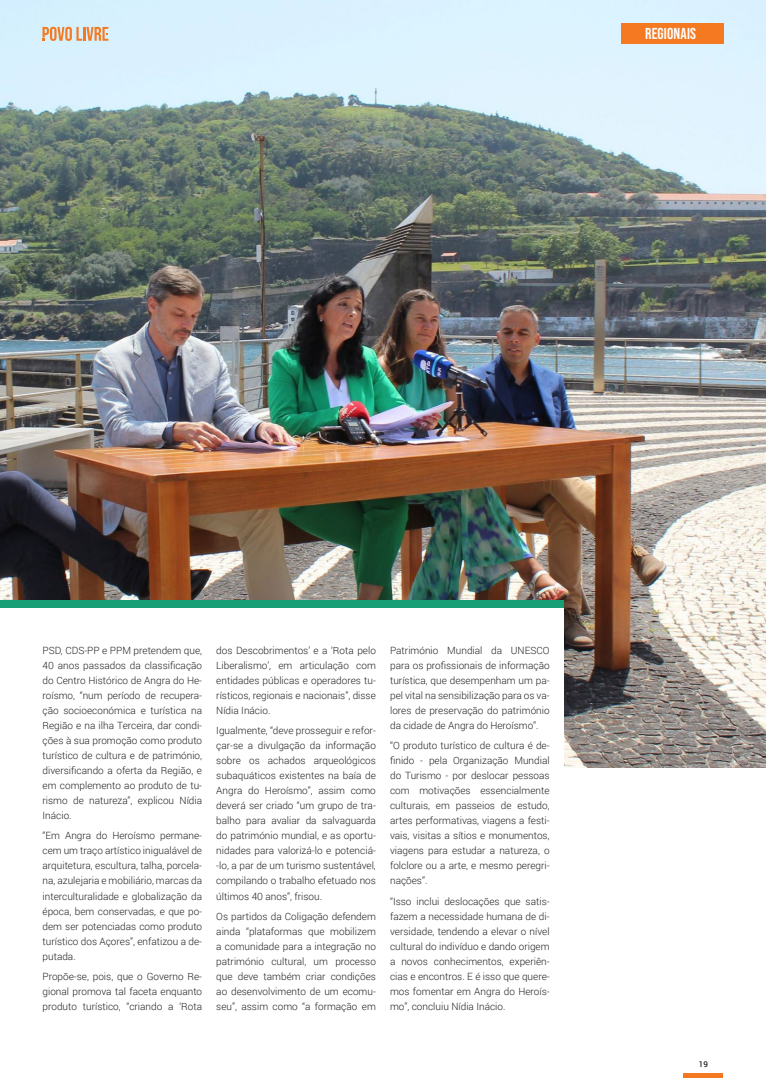
<style>
.page{position:relative;width:766px;height:1078px;background:#fff}
.page>*{position:absolute;margin:0;border:0;box-sizing:border-box;transform-origin:0 0}
.t1{font:700 15.8px "Bebas Neue Pro";letter-spacing:.01em;color:#fff}
.t2{font:300 10px/15px "Roboto";color:#231f20;text-align:justify}
.t3{font:500 8px "Roboto";color:#231f20}
</style>
<div class="page">
<hr style="left:683px;top:1073px;width:40px;height:4px;background:#f47921">
<img style="left:0;top:0;width:765px;height:767px">
<div style="left:0;top:607px;width:563px;height:427px;background:#fff"></div>
<div style="left:0;top:600px;width:563px;height:7px;background:#189f76"></div>
<svg style="left:43px;top:27px;width:65px;height:14px"></svg>
<div style="left:621px;top:24px;width:102px;height:20px;background:#f47921"></div>
<p class="t1" style="left:645px;top:25px;width:52px">REGIONAIS</p>
<p class="t2" style="left:43px;top:642px;width:161px">PSD, CDS-PP e PPM pretendem que, 40 anos passados da classificação do Centro Histórico de Angra do He&shy;roísmo, “num período de recupera&shy;ção socioeconómica e turística na Região e na ilha Terceira, dar condi&shy;ções à sua promoção como produto turístico de cultura e de património, diversificando a oferta da Região, e em complemento ao produto de tu&shy;rismo de natureza”, explicou Nídia Inácio.</p>
<p class="t2" style="left:43px;top:827px;width:161px">“Em Angra do Heroísmo permane&shy;cem um traço artístico inigualável de arquitetura, escultura, talha, porcela&shy;na, azulejaria e mobiliário, marcas da interculturalidade e globalização da época, bem conservadas, e que po&shy;dem ser potenciadas como produto turístico dos Açores”, enfatizou a de&shy;putada.</p>
<p class="t2" style="left:43px;top:968px;width:161px">Propõe-se, pois, que o Governo Re&shy;gional promova tal faceta enquanto produto turístico, “criando a ‘Rota</p>
<p class="t2" style="left:216px;top:642px;width:161px">dos Descobrimentos’ e a ‘Rota pelo Liberalismo’, em articulação com entidades públicas e operadores tu&shy;rísticos, regionais e nacionais”, disse Nídia Inácio.</p>
<p class="t2" style="left:216px;top:722px;width:161px">Igualmente, “deve prosseguir e refor&shy;çar-se a divulgação da informação sobre os achados arqueológicos subaquáticos existentes na baía de Angra do Heroísmo”, assim como deverá ser criado “um grupo de tra&shy;balho para avaliar da salvaguarda do património mundial, e as oportu&shy;nidades para valorizá-lo e potenciá--lo, a par de um turismo sustentável, compilando o trabalho efetuado nos últimos 40 anos”, frisou.</p>
<p class="t2" style="left:216px;top:908px;width:161px">Os partidos da Coligação defendem ainda “plataformas que mobilizem a comunidade para a integração no património cultural, um processo que deve também criar condições ao desenvolvimento de um ecomu&shy;seu”, assim como “a formação em</p>
<p class="t2" style="left:390px;top:642px;width:161px">Património Mundial da UNESCO para os profissionais de informação turística, que desempenham um pa&shy;pel vital na sensibilização para os va&shy;lores de preservação do património da cidade de Angra do Heroísmo”.</p>
<p class="t2" style="left:390px;top:737px;width:161px">“O produto turístico de cultura é de&shy;finido - pela Organização Mundial do Turismo - por deslocar pessoas com motivações essencialmente culturais, em passeios de estudo, artes performativas, viagens a festi&shy;vais, visitas a sítios e monumentos, viagens para estudar a natureza, o folclore ou a arte, e mesmo peregri&shy;nações”.</p>
<p class="t2" style="left:390px;top:893px;width:161px">“Isso inclui deslocações que satis&shy;fazem a necessidade humana de di&shy;versidade, tendendo a elevar o nível cultural do indivíduo e dando origem a novos conhecimentos, experiên&shy;cias e encontros. E é isso que quere&shy;mos fomentar em Angra do Heroís&shy;mo”, concluiu Nídia Inácio.</p>
<p class="t3" style="left:698px;top:1058px;width:11px">19</p>
</div>
